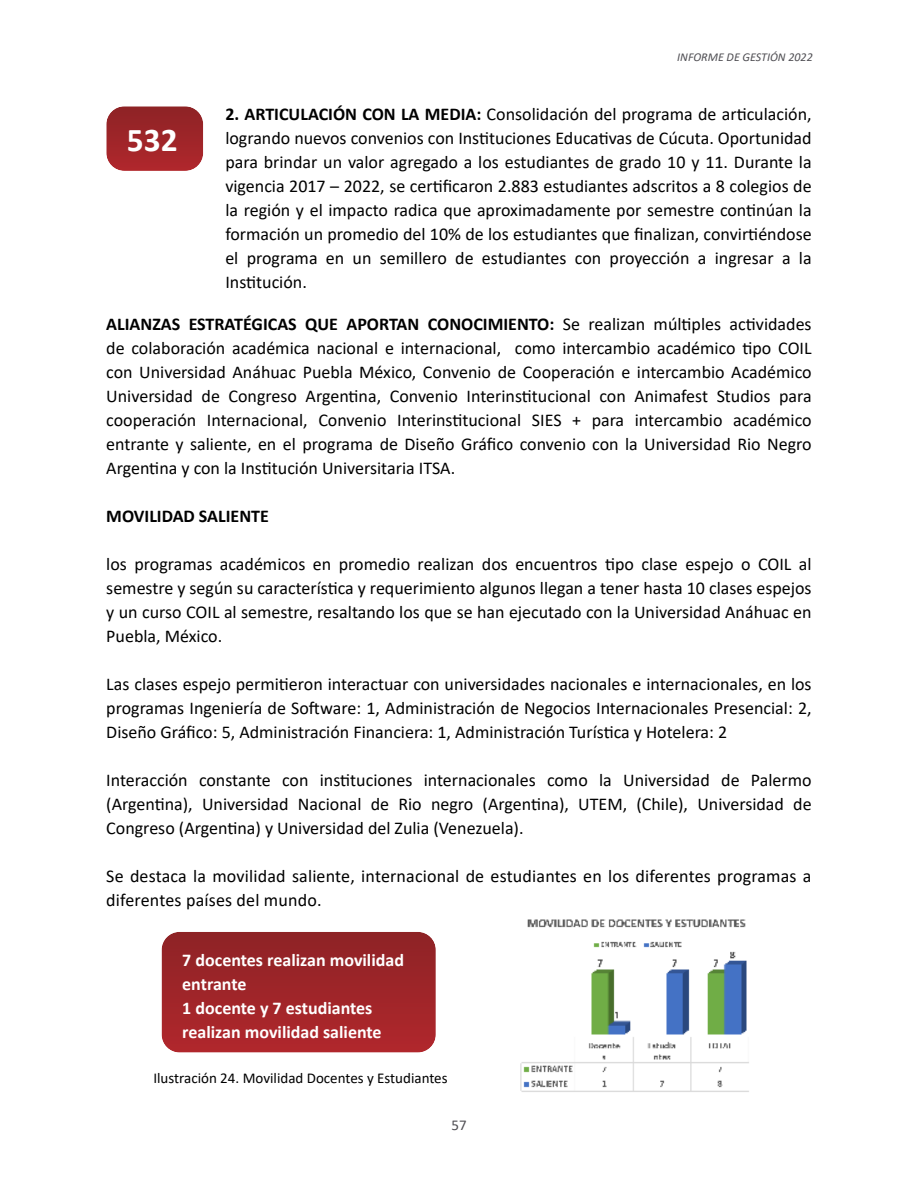
<style>
.page{position:relative;width:918px;height:1188px;background:#fff}
.page>*{position:absolute;margin:0;border:0;box-sizing:border-box;transform-origin:0 0}
.t1{font:700 33.3px "Calibri";color:#fff}
.t2{font:18px/24px "Calibri";color:#000;text-align:justify}
.t3{font:700 18px/24px "Calibri";color:#fff}
.t4{font:700 18px "Calibri";color:#000}
.t5{font:15px "Calibri";color:#000}
.t6{font:15px "Calibri";color:#4f4e53}
.t7{font:italic 12px "Calibri";color:#4f4e53}
.s1{font-weight:700}
</style>
<div class="page">
<svg style="left:106px;top:106px;width:97px;height:65px;background:#a43135"></svg>
<svg style="left:162px;top:932px;width:274px;height:121px;background:#a0272b"></svg>
<img style="left:520px;top:919px;width:229px;height:173px">
<h1 class="t1" style="left:127px;top:124px;width:52px">532</h1>
<p class="t7" style="left:677px;top:50px;width:137px">INFORME DE GESTIÓN 2022</p>
<p class="t2" style="left:225px;top:101px;width:588px"><span class="s1">2. ARTICULACIÓN CON LA MEDIA:</span> Consolidación del programa de ar琀椀culación, logrando nuevos convenios con Ins琀椀tuciones Educa琀椀vas de Cúcuta. Oportunidad para brindar un valor agregado a los estudiantes de grado 10 y 11. Durante la vigencia 2017 – 2022, se cer琀椀昀椀caron 2.883 estudiantes adscritos a 8 colegios de la región y el impacto radica que aproximadamente por semestre con琀椀núan la formación un promedio del 10% de los estudiantes que 昀椀nalizan, convir琀椀éndose el programa en un semillero de estudiantes con proyección a ingresar a la Ins琀椀tución.</p>
<p class="t2" style="left:106px;top:311px;width:707px"><span class="s1">ALIANZAS ESTRATÉGICAS QUE APORTAN CONOCIMIENTO:</span> Se realizan múl琀椀ples ac琀椀vidades de colaboración académica nacional e internacional, como intercambio académico 琀椀po COIL con Universidad Anáhuac Puebla México, Convenio de Cooperación e intercambio Académico Universidad de Congreso Argen琀椀na, Convenio Interins琀椀tucional con Animafest Studios para cooperación Internacional, Convenio Interins琀椀tucional SIES + para intercambio académico entrante y saliente, en el programa de Diseño Grá昀椀co convenio con la Universidad Rio Negro Argen琀椀na y con la Ins琀椀tución Universitaria ITSA.</p>
<p class="t4" style="left:106px;top:507px;width:164px">MOVILIDAD SALIENTE</p>
<p class="t2" style="left:106px;top:551px;width:707px">los programas académicos en promedio realizan dos encuentros 琀椀po clase espejo o COIL al semestre y según su caracterís琀椀ca y requerimiento algunos llegan a tener hasta 10 clases espejos y un curso COIL al semestre, resaltando los que se han ejecutado con la Universidad Anáhuac en Puebla, México.</p>
<p class="t2" style="left:106px;top:671px;width:707px">Las clases espejo permi琀椀eron interactuar con universidades nacionales e internacionales, en los programas Ingeniería de So昀琀ware: 1, Administración de Negocios Internacionales Presencial: 2, Diseño Grá昀椀co: 5, Administración Financiera: 1, Administración Turís琀椀ca y Hotelera: 2</p>
<p class="t2" style="left:106px;top:767px;width:707px">Interacción constante con ins琀椀tuciones internacionales como la Universidad de Palermo (Argen琀椀na), Universidad Nacional de Rio negro (Argen琀椀na), UTEM, (Chile), Universidad de Congreso (Argen琀椀na) y Universidad del Zulia (Venezuela).</p>
<p class="t2" style="left:106px;top:863px;width:707px">Se destaca la movilidad saliente, internacional de estudiantes en los diferentes programas a diferentes países del mundo.</p>
<p class="t3" style="left:182px;top:947px;width:223px">7 docentes realizan movilidad entrante<br>1 docente y 7 estudiantes realizan movilidad saliente</p>
<p class="t5" style="left:153px;top:1068px;width:296px">Ilustración 24. Movilidad Docentes y Estudiantes</p>
<p class="t6" style="left:451px;top:1114px;width:17px">57</p>
</div>
